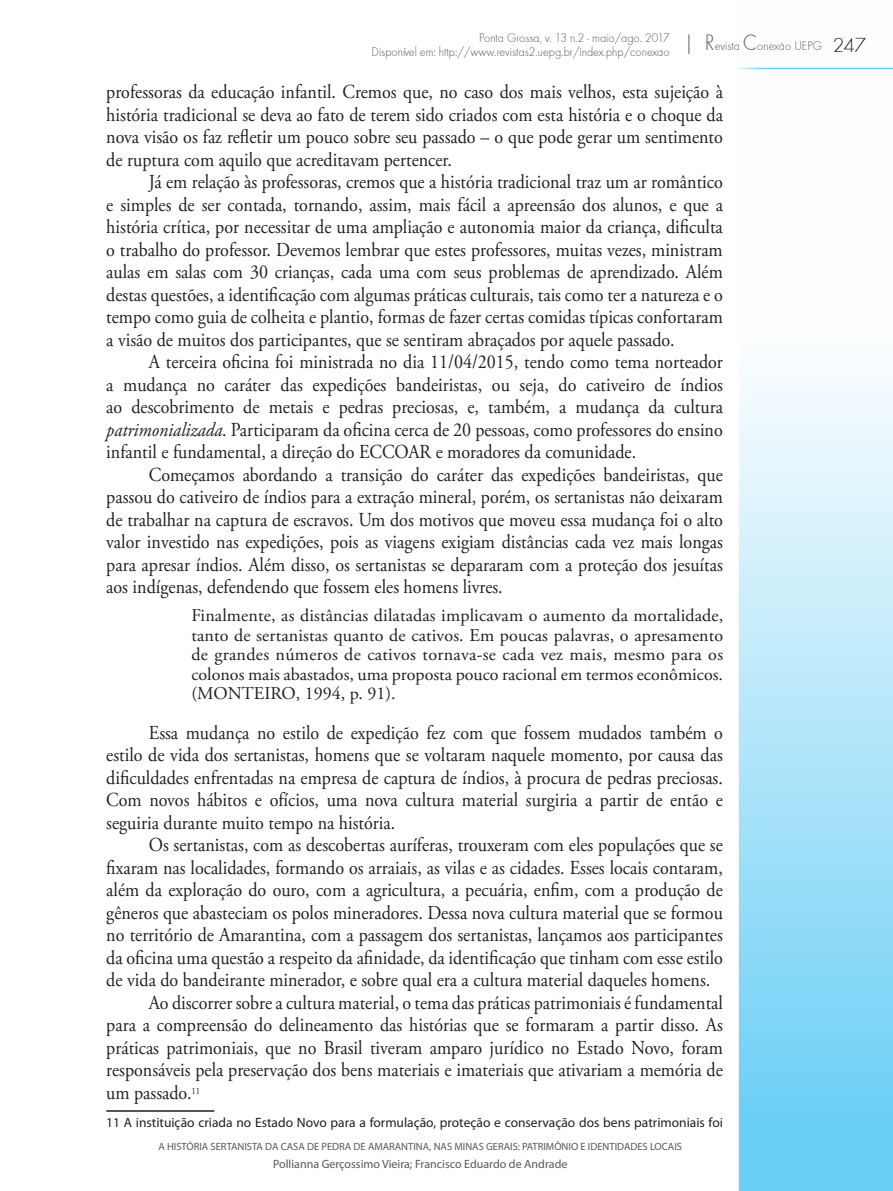
<style>
.page{position:relative;width:893px;height:1191px;background:#fff}
.page>*{position:absolute;margin:0;border:0;box-sizing:border-box;transform-origin:0 0}
.t1{font:21px "Futura TEE Ligh";color:#231f20}
.t2{font:19.8px/22.5px "Adobe Garamond Pro";color:#231f20;text-align:justify;scale:.91 1}
.t3{font:18px/19.5px "Adobe Garamond Pro";color:#231f20;text-align:justify}
.t4{font:13.5px "Myriad Pro";color:#231f20}
.t5{font:13.2px/14.4px "Futura TEE Ligh";color:#57585a;scale:.91 1}
.t6{font:12px "Myriad Pro";color:#57585a}
.t7{font:10.5px "Myriad Pro";color:#57585a}
.s1{font-style:italic}
</style>
<div class="page">
<svg style="left:739px;top:67px;width:154px;height:1124px"></svg>
<hr style="left:730px;top:68px;width:163px;height:1px;background:#6bcff6">
<hr style="left:106px;top:1110px;width:108px;height:1px;background:#231f20">
<p class="t5" style="left:372px;top:30px;width:496px;text-indent:108px">Ponta Grossa, v. 13 n.2 - maio/ago. 2017<br>Disponível em: http://www.revistas2.uepg.br/index.php/conexao <sup>|</sup> <sup>R</sup>evista <sup>C</sup>onexao UEPG</p>
<p class="t5" style="left:781px;top:35px;width:4px">-</p>
<p class="t2" style="left:106px;top:81px;width:679px">professoras da educação infantil. Cremos que, no caso dos mais velhos, esta sujeição à história tradicional se deva ao fato de terem sido criados com esta história e o choque da nova visão os faz refletir um pouco sobre seu passado – o que pode gerar um sentimento de ruptura com aquilo que acreditavam pertencer.</p>
<p class="t2" style="left:106px;top:171px;width:679px;text-indent:43px">Já em relação às professoras, cremos que a história tradicional traz um ar romântico e simples de ser contada, tornando, assim, mais fácil a apreensão dos alunos, e que a história crítica, por necessitar de uma ampliação e autonomia maior da criança, dificulta o trabalho do professor. Devemos lembrar que estes professores, muitas vezes, ministram aulas em salas com 30 crianças, cada uma com seus problemas de aprendizado. Além destas questões, a identificação com algumas práticas culturais, tais como ter a natureza e o tempo como guia de colheita e plantio, formas de fazer certas comidas típicas confortaram a visão de muitos dos participantes, que se sentiram abraçados por aquele passado.</p>
<p class="t2" style="left:106px;top:351px;width:679px;text-indent:43px">A terceira oficina foi ministrada no dia 11/04/2015, tendo como tema norteador a mudança no caráter das expedições bandeiristas, ou seja, do cativeiro de índios ao descobrimento de metais e pedras preciosas, e, também, a mudança da cultura <span class="s1">patrimonializada</span>. Participaram da oficina cerca de 20 pessoas, como professores do ensino infantil e fundamental, a direção do ECCOAR e moradores da comunidade.</p>
<p class="t2" style="left:106px;top:464px;width:679px;text-indent:43px">Começamos abordando a transição do caráter das expedições bandeiristas, que passou do cativeiro de índios para a extração mineral, porém, os sertanistas não deixaram de trabalhar na captura de escravos. Um dos motivos que moveu essa mudança foi o alto valor investido nas expedições, pois as viagens exigiam distâncias cada vez mais longas para apresar índios. Além disso, os sertanistas se depararam com a proteção dos jesuítas aos indígenas, defendendo que fossem eles homens livres.</p>
<p class="t3" style="left:191px;top:606px;width:533px">Finalmente, as distâncias dilatadas implicavam o aumento da mortalidade, tanto de sertanistas quanto de cativos. Em poucas palavras, o apresamento de grandes números de cativos tornava-se cada vez mais, mesmo para os colonos mais abastados, uma proposta pouco racional em termos econômicos. (MONTEIRO, 1994, p. 91).</p>
<p class="t2" style="left:106px;top:722px;width:679px;text-indent:43px">Essa mudança no estilo de expedição fez com que fossem mudados também o estilo de vida dos sertanistas, homens que se voltaram naquele momento, por causa das dificuldades enfrentadas na empresa de captura de índios, à procura de pedras preciosas.<br>Com novos hábitos e ofícios, uma nova cultura material surgiria a partir de então e seguiria durante muito tempo na história.</p>
<p class="t2" style="left:149px;top:834px;width:632px">Os sertanistas, com as descobertas auríferas, trouxeram com eles populações que se</p>
<p class="t2" style="left:106px;top:857px;width:679px">fixaram nas localidades, formando os arraiais, as vilas e as cidades. Esses locais contaram,</p>
<p class="t2" style="left:106px;top:879px;width:679px">além da exploração do ouro, com a agricultura, a pecuária, enfim, com a produção de</p>
<p class="t2" style="left:106px;top:902px;width:679px">gêneros que abasteciam os polos mineradores. Dessa nova cultura material que se formou</p>
<p class="t2" style="left:106px;top:924px;width:679px">no território de Amarantina, com a passagem dos sertanistas, lançamos aos participantes</p>
<p class="t2" style="left:106px;top:947px;width:679px">da oficina uma questão a respeito da afinidade, da identificação que tinham com esse estilo</p>
<p class="t2" style="left:106px;top:969px;width:665px">de vida do bandeirante minerador, e sobre qual era a cultura material daqueles homens.</p>
<p class="t2" style="left:149px;top:992px;width:632px">Ao discorrer sobre a cultura material, o tema das práticas patrimoniais é fundamental</p>
<p class="t2" style="left:106px;top:1014px;width:679px">para a compreensão do delineamento das histórias que se formaram a partir disso. As</p>
<p class="t2" style="left:106px;top:1037px;width:679px">práticas patrimoniais, que no Brasil tiveram amparo jurídico no Estado Novo, foram</p>
<p class="t2" style="left:106px;top:1059px;width:679px">responsáveis pela preservação dos bens materiais e imateriais que ativariam a memória de</p>
<p class="t2" style="left:106px;top:1082px;width:105px">um passado.<sup>11</sup></p>
<p class="t4" style="left:106px;top:1114px;width:618px">11 A instituição criada no Estado Novo para a formulação, proteção e conservação dos bens patrimoniais foi</p>
<p class="t7" style="left:158px;top:1139px;width:525px">A HISTÓRIA SERTANISTA DA CASA DE PEDRA DE AMARANTINA, NAS MINAS GERAIS: PATRIMÔNIO E IDENTIDADES LOCAIS</p>
<p class="t6" style="left:273px;top:1157px;width:296px">Pollianna Gerçossimo Vieira; Francisco Eduardo de Andrade</p>
<p class="t1" style="left:833px;top:33px;width:35px">247</p>
</div>
